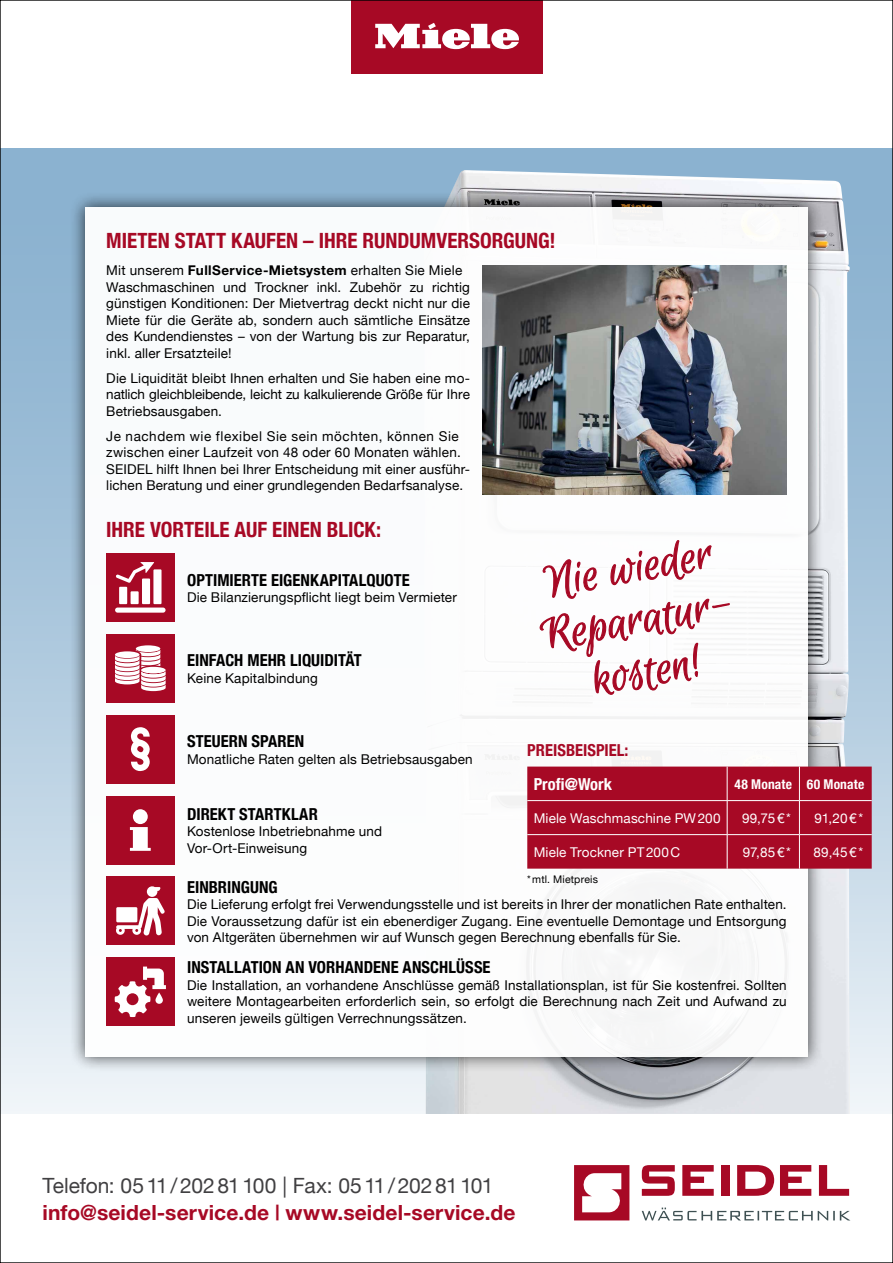
<style>
.page{position:relative;width:893px;height:1263px;background:#fff}
.page>*{position:absolute;margin:0;border:0;box-sizing:border-box;transform-origin:0 0}
.t1{font:700 condensed 21px "Helvetica Neue";color:#a70925}
.t2{font:700 21px "Helvetica Neue";letter-spacing:.005em;color:#a70925}
.t3{font:21px "Helvetica Neue";color:#414042}
.t4{font:700 condensed 16.5px "Helvetica Neue";letter-spacing:.005em;color:#000}
.t5{font:700 condensed 16.5px "Helvetica Neue";color:#a70925}
.t6{font:700 condensed 16.5px "Helvetica Neue";letter-spacing:.005em;color:#fff}
.t7{font:13.5px/16.5px "Helvetica Neue";letter-spacing:.01em;color:#000}
.t8{font:13.5px "Helvetica Neue";letter-spacing:.01em;color:#fff}
.t9{font:700 condensed 13.5px "Helvetica Neue";letter-spacing:.01em;color:#fff}
.t10{font:10.5px "Helvetica Neue";letter-spacing:.015em;color:#000}
.s1{font-weight:700}
</style>
<div class="page">
<div style="left:0;top:149px;width:893px;height:965px;background:linear-gradient(to bottom,#7da9ca,#e7eff5)"></div>
<img style="left:424px;top:170px;width:426px;height:944px">
<div style="left:351px;top:0;width:191px;height:73px;background:#a70925"></div>
<svg style="left:375px;top:23px;width:144px;height:26px"></svg>
<svg style="left:574px;top:1165px;width:55px;height:55px"></svg>
<svg style="left:642px;top:1165px;width:33px;height:31px"></svg>
<svg style="left:682px;top:1165px;width:32px;height:31px"></svg>
<div style="left:721px;top:1165px;width:8px;height:31px;background:#a70925"></div>
<svg style="left:737px;top:1165px;width:37px;height:31px"></svg>
<svg style="left:819px;top:1165px;width:30px;height:31px"></svg>
<svg style="left:780px;top:1165px;width:31px;height:31px"></svg>
<svg style="left:642px;top:1207px;width:208px;height:13px"></svg>
<div style="left:69px;top:191px;width:755px;height:881px;background:#000;opacity:.75"></div>
<div style="left:85px;top:207px;width:723px;height:849px;background:#fff"></div>
<div style="left:106px;top:553px;width:68px;height:68px;background:#a70925"></div>
<svg style="left:116px;top:562px;width:38px;height:21px"></svg>
<div style="left:115px;top:607px;width:51px;height:6px;background:#fff;border-radius:3px"></div>
<div style="left:119px;top:587px;width:8px;height:17px;background:#fff"></div>
<div style="left:153px;top:569px;width:9px;height:35px;background:#fff"></div>
<div style="left:142px;top:578px;width:8px;height:26px;background:#fff"></div>
<div style="left:131px;top:591px;width:8px;height:13px;background:#fff"></div>
<div style="left:106px;top:634px;width:68px;height:68px;background:#a70925"></div>
<svg style="left:115px;top:645px;width:51px;height:46px"></svg>
<div style="left:106px;top:715px;width:68px;height:68px;background:#a70925"></div>
<svg style="left:131px;top:727px;width:19px;height:44px"></svg>
<div style="left:106px;top:796px;width:68px;height:68px;background:#a70925"></div>
<div style="left:133px;top:809px;width:15px;height:15px;background:#fff;border-radius:50%"></div>
<svg style="left:130px;top:827px;width:21px;height:24px"></svg>
<div style="left:106px;top:877px;width:68px;height:68px;background:#a70925"></div>
<svg style="left:116px;top:886px;width:49px;height:49px"></svg>
<div style="left:116px;top:907px;width:21px;height:15px;background:#fff"></div>
<div style="left:106px;top:958px;width:68px;height:68px;background:#a70925"></div>
<svg style="left:115px;top:966px;width:51px;height:51px"></svg>
<img style="left:483px;top:265px;width:304px;height:229px">
<div style="left:527px;top:766px;width:345px;height:103px;background:#a70925"></div>
<hr style="left:727px;top:766px;width:1px;height:34px;background:#fff">
<hr style="left:799px;top:766px;width:1px;height:34px;background:#fff">
<hr style="left:727px;top:801px;width:1px;height:33px;background:#fff">
<hr style="left:799px;top:801px;width:1px;height:33px;background:#fff">
<hr style="left:727px;top:835px;width:1px;height:34px;background:#fff">
<hr style="left:799px;top:835px;width:1px;height:34px;background:#fff">
<hr style="left:527px;top:800px;width:200px;height:1px;background:#fff">
<hr style="left:727px;top:800px;width:72px;height:1px;background:#fff">
<hr style="left:799px;top:800px;width:73px;height:1px;background:#fff">
<hr style="left:527px;top:834px;width:200px;height:1px;background:#fff">
<hr style="left:727px;top:834px;width:72px;height:1px;background:#fff">
<hr style="left:799px;top:834px;width:73px;height:1px;background:#fff">
<svg style="left:539px;top:540px;width:191px;height:155px"></svg>
<h1 class="t1" style="left:106px;top:223px;width:171px">MIETEN STATT KAUFEN</h1>
<h1 class="t1" style="left:303px;top:223px;width:254px">– IHRE RUNDUMVERSORGUNG!</h1>
<p class="t7" style="left:106px;top:263px;width:365px">Mit unserem <span class="s1">FullService-Mietsystem</span> erhalten Sie Miele Waschmaschinen und Trockner inkl. Zubehör zu richtig günstigen Konditionen: Der Mietvertrag deckt nicht nur die Miete für die Geräte ab, sondern auch sämtliche Einsätze des Kundendienstes – von der Wartung bis zur Reparatur, inkl. aller Ersatzteile!</p>
<p class="t7" style="left:106px;top:370px;width:365px;text-align:justify">Die Liquidität bleibt Ihnen erhalten und Sie haben eine mo&shy;natlich gleichbleibende, leicht zu kalkulierende Größe für Ihre Betriebsausgaben.</p>
<p class="t7" style="left:106px;top:428px;width:365px">Je nachdem wie flexibel Sie sein möchten, können Sie zwischen einer Laufzeit von 48 oder 60 Monaten wählen.<br>SEIDEL hilft Ihnen bei Ihrer Entscheidung mit einer ausführ&shy;lichen Beratung und einer grundlegenden Bedarfsanalyse.</p>
<h1 class="t1" style="left:106px;top:512px;width:88px">IHRE VORTEILE</h1>
<h1 class="t1" style="left:235px;top:512px;width:49px">AUF EINEN</h1>
<h1 class="t1" style="left:327px;top:512px;width:56px">BLICK:</h1>
<p class="t4" style="left:187px;top:566px;width:224px">OPTIMIERTE EIGENKAPITALQUOTE</p>
<p class="t7" style="left:187px;top:590px;width:271px">Die Bilanzierungspflicht liegt beim Vermieter</p>
<p class="t4" style="left:187px;top:647px;width:176px">EINFACH MEHR LIQUIDITÄT</p>
<p class="t7" style="left:187px;top:671px;width:132px">Keine Kapitalbindung</p>
<p class="t4" style="left:187px;top:728px;width:119px">STEUERN SPAREN</p>
<p class="t7" style="left:187px;top:751px;width:287px">Monatliche Raten gelten als Betriebsausgaben</p>
<p class="t5" style="left:527px;top:737px;width:56px">PREISBEISPIEL</p>
<p class="t5" style="left:625px;top:737px;width:5px">:</p>
<p class="t6" style="left:534px;top:770px;width:80px">PROFI@WORK</p>
<p class="t9" style="left:735px;top:772px;width:131px">48 MONATE 60 MONATE</p>
<p class="t8" style="left:534px;top:808px;width:188px">Miele Waschmaschine PW200</p>
<p class="t8" style="left:742px;top:808px;width:50px">99,75€*</p>
<p class="t8" style="left:814px;top:808px;width:50px">91,20€*</p>
<p class="t8" style="left:534px;top:842px;width:148px">Miele Trockner PT200C</p>
<p class="t8" style="left:743px;top:842px;width:50px">97,85€*</p>
<p class="t8" style="left:814px;top:842px;width:51px">89,45€*</p>
<p class="t10" style="left:527px;top:872px;width:72px">*mtl. Mietpreis</p>
<p class="t4" style="left:187px;top:800px;width:131px">DIREKT STARTKLAR</p>
<p class="t7" style="left:187px;top:824px;width:197px">Kostenlose Inbetriebnahme und<br>Vor-Ort-Einweisung</p>
<p class="t4" style="left:187px;top:873px;width:91px">EINBRINGUNG</p>
<p class="t7" style="left:187px;top:897px;width:601px;text-align:justify">Die Lieferung erfolgt frei Verwendungsstelle und ist bereits in Ihrer der monatlichen Rate enthalten.<br>Die Voraussetzung dafür ist ein ebenerdiger Zugang. Eine eventuelle Demontage und Entsorgung von Altgeräten übernehmen wir auf Wunsch gegen Berechnung ebenfalls für Sie.</p>
<p class="t4" style="left:187px;top:954px;width:132px">INSTALLATION AN VORH</p>
<p class="t4" style="left:345px;top:954px;width:147px">ANDENE ANSCHLÜSSE</p>
<p class="t7" style="left:187px;top:978px;width:601px;text-align:justify">Die Installation, an vorhandene Anschlüsse gemäß Installationsplan, ist für Sie kostenfrei. Sollten weitere Montagearbeiten erforderlich sein, so erfolgt die Berechnung nach Zeit und Aufwand zu unseren jeweils gültigen Verrechnungssätzen.</p>
<h1 class="t3" style="left:43px;top:1171px;width:452px">Telefon: 0511/20281100 | Fax: 0511/20281101</h1>
<h1 class="t2" style="left:43px;top:1200px;width:474px">info@seidel-service.de | www.seidel-service.de</h1>
</div>
